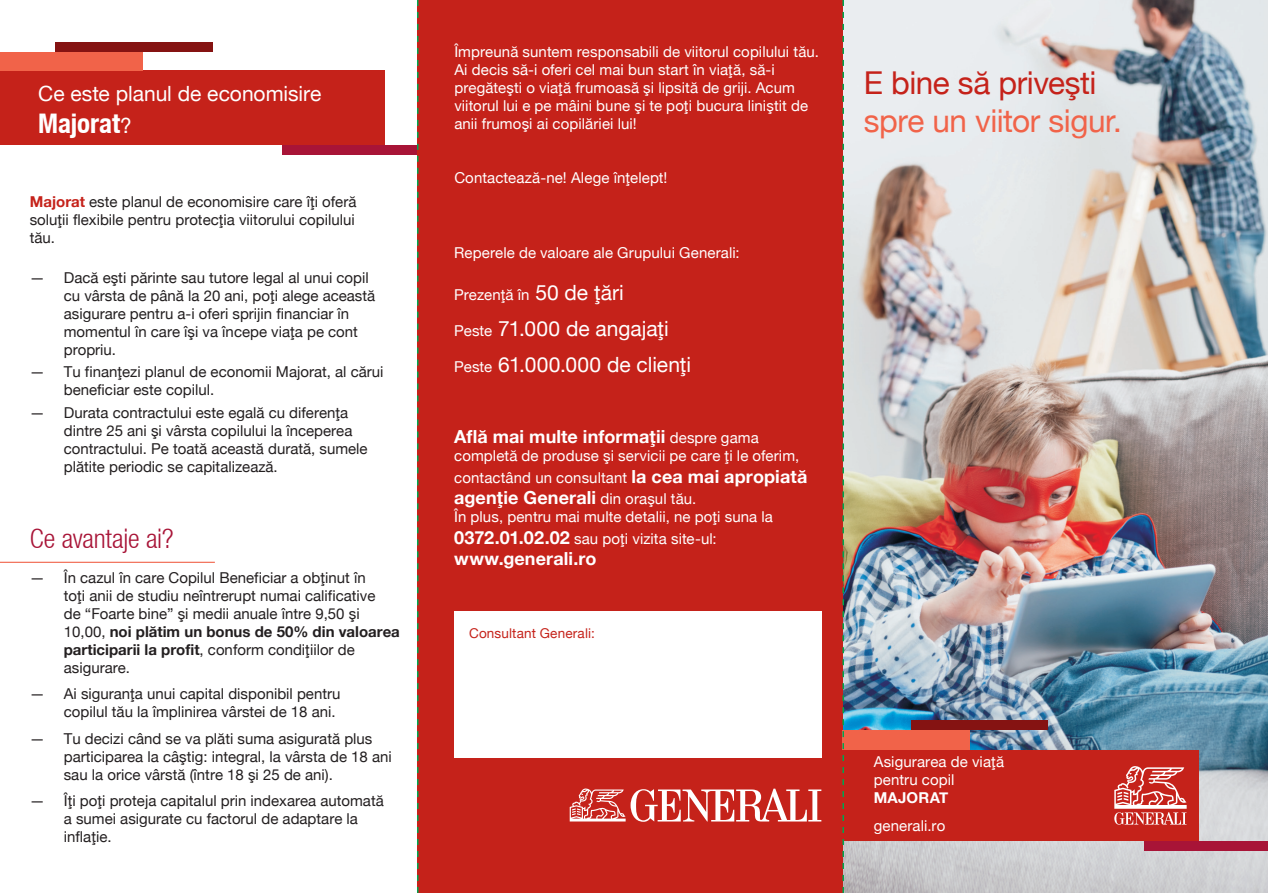
<style>
.page{position:relative;width:1268px;height:893px;background:#fff}
.page>*{position:absolute;margin:0;border:0;box-sizing:border-box;transform-origin:0 0}
.t1{font:31.5px "Helvetica Neue Rom";letter-spacing:-.015em;color:#f16349}
.t2{font:31.5px "Helvetica Neue Rom";letter-spacing:-.015em;color:#c5221a}
.Red_1__12_pt__reg{font:300 condensed 27px "Helvetica Neue";letter-spacing:-.01em;color:#a81437}
.t3{font:700 condensed 27px "Helvetica Neue";letter-spacing:-.005em;color:#fff}
.t4{font:21px "Helvetica Neue Rom";color:#fff}
.t5{font:700 18px "Helvetica Neue Rom";letter-spacing:.005em;color:#fff}
.body__10_pt__regular{font:15px/18px "Helvetica Neue Rom";color:#231f20}
.body__10_pt__regular-2{font:15px/18px "Helvetica Neue Rom";letter-spacing:.005em;color:#fff}
.t6{font:700 15px "Helvetica Neue Rom";letter-spacing:.01em;color:#fff}
.t7{font:13.5px "Helvetica Neue Rom";letter-spacing:.01em;color:#c5221a}
.s1{font-family:"Helvetica Neue Rom";font-weight:400;font-stretch:normal;font-size:21px}
.s2{font-weight:700;color:#c5221a}
.s3{font-weight:700}
.s4{font-size:21px}
.s5{font-size:15px}
.s6{font-weight:400;font-size:15px}
.s7{font-weight:700;font-size:18px}
</style>
<div class="page">
<img style="left:843px;top:0;width:424px;height:893px">
<div style="left:417px;top:0;width:425px;height:893px;background:#c5221a"></div>
<svg style="left:417px;top:0;width:1px;height:893px"></svg>
<div style="left:842px;top:750px;width:356px;height:91px;background:#c5221a"></div>
<div style="left:910px;top:720px;width:137px;height:10px;background:#851312"></div>
<div style="left:842px;top:730px;width:127px;height:20px;background:#f16349"></div>
<div style="left:1143px;top:841px;width:124px;height:9px;background:#a81437"></div>
<svg style="left:1114px;top:766px;width:72px;height:59px"></svg>
<svg style="left:842px;top:0;width:1px;height:893px"></svg>
<div style="left:0;top:71px;width:385px;height:74px;background:#c5221a"></div>
<div style="left:56px;top:43px;width:156px;height:9px;background:#851312"></div>
<div style="left:0;top:52px;width:143px;height:19px;background:#f16349"></div>
<div style="left:282px;top:145px;width:135px;height:9px;background:#a81437"></div>
<hr style="left:0;top:562px;width:215px;height:1px;background:#f16349">
<svg style="left:569px;top:788px;width:252px;height:34px"></svg>
<div style="left:454px;top:611px;width:367px;height:147px;background:#fff"></div>
<p class="t4" style="left:38px;top:81px;width:284px">Ce este planul de economisire</p>
<p class="t3" style="left:38px;top:107px;width:95px">Majorat<span class="s1">?</span></p>
<p class="body__10_pt__regular" style="left:30px;top:192px;width:328px"><span class="s2">Majorat</span> este planul de economisire care î]i ofer` solu]ii flexibile pentru protec]ia viitorului copilului</p>
<p class="body__10_pt__regular" style="left:30px;top:228px;width:27px">t`u.</p>
<p class="body__10_pt__regular" style="left:64px;top:269px;width:313px;text-indent:-34px">— Dac` e[ti p`rinte sau tutore legal al unui copil cu vârsta de pân` la 20 ani, po]i alege aceast` asigurare pentru a-i oferi sprijin financiar în momentul în care î[i va începe via]a pe cont propriu.</p>
<p class="body__10_pt__regular" style="left:64px;top:363px;width:321px;text-indent:-34px">— Tu finan]ezi planul de economii Majorat, al c`rui beneficiar este copilul.</p>
<p class="body__10_pt__regular" style="left:64px;top:403px;width:305px;text-indent:-34px">— Durata contractului este egal` cu diferen]a dintre 25 ani [i vârsta copilului la începerea contractului. Pe toat` aceast` durat`, sumele pl`tite periodic se capitalizeaz`.</p>
<p class="Red_1__12_pt__reg" style="left:30px;top:522px;width:145px">Ce avantaje ai?</p>
<p class="body__10_pt__regular" style="left:64px;top:568px;width:337px;text-indent:-34px">— |n cazul \n care Copilul Beneficiar a ob]inut \n<br>to]i anii de studiu ne\ntrerupt numai calificative<br>de “Foarte bine” [i medii anuale \ntre 9,50 [i 10,00, <span class="s3">noi pl`tim un bonus de 50% din valoarea participarii la profit</span>, conform condi]iilor de asigurare.</p>
<p class="body__10_pt__regular" style="left:64px;top:684px;width:278px;text-indent:-34px">— Ai siguran]a unui capital disponibil pentru copilul t`u la împlinirea vârstei de 18 ani.</p>
<p class="body__10_pt__regular" style="left:64px;top:729px;width:329px;text-indent:-34px">— Tu decizi când se va pl`ti suma asigurat` plus participarea la câ[tig: integral, la vârsta de 18 ani sau la orice vârst` (între 18 [i 25 de ani).</p>
<p class="body__10_pt__regular" style="left:64px;top:791px;width:321px;text-indent:-34px">— Î]i po]i proteja capitalul prin indexarea automat` a sumei asigurate cu factorul de adaptare la infla]ie.</p>
<p class="body__10_pt__regular-2" style="left:454px;top:42px;width:366px">Împreun` suntem responsabili de viitorul copilului t`u.</p>
<p class="body__10_pt__regular-2" style="left:454px;top:60px;width:355px">Ai decis s`-i oferi cel mai bun start în via]`, s`-i preg`te[ti o via]` frumoas` [i lipsit` de griji. Acum viitorul lui e pe mâini bune [i te po]i bucura lini[tit de anii frumo[i ai copil`riei lui!</p>
<p class="body__10_pt__regular-2" style="left:454px;top:168px;width:214px">Contacteaz`-ne! Alege în]elept!</p>
<p class="body__10_pt__regular-2" style="left:454px;top:244px;width:287px">Reperele de valoare ale Grupului Generali:</p>
<p class="body__10_pt__regular-2" style="left:454px;top:286px;width:171px">Prezen]` \n <span class="s4">50 de ]`ri</span></p>
<p class="t4" style="left:454px;top:316px;width:216px"><span class="s5">Peste</span> 71.000 de angaja]i</p>
<p class="t4" style="left:454px;top:352px;width:238px"><span class="s5">Peste</span> 61.000.000 de clien]i</p>
<p class="t5" style="left:454px;top:425px;width:306px">Afl` mai multe informa]ii <span class="s6">despre gama</span></p>
<p class="body__10_pt__regular-2" style="left:454px;top:445px;width:355px;line-height:21.6px">complet` de produse [i servicii pe care ]i le oferim, contact&lt;nd un consultant <span class="s7">la cea mai apropiat`</span></p>
<p class="t5" style="left:454px;top:487px;width:244px">agen]ie Generali <span class="s6">din ora[ul t`u.</span></p>
<p class="body__10_pt__regular-2" style="left:454px;top:506px;width:320px;line-height:21.6px">|n plus, pentru mai multe detalii, ne po]i suna la<br><span class="s7">0372.01.02.02</span> sau po]i vizita site-ul:</p>
<p class="t5" style="left:454px;top:548px;width:144px">www.generali.ro</p>
<p class="t7" style="left:469px;top:625px;width:127px">Consultant Generali:</p>
<p class="t2" style="left:863px;top:64px;width:234px">E bine s` prive[ti</p>
<p class="t1" style="left:863px;top:102px;width:259px">spre un viitor sigur.</p>
<p class="body__10_pt__regular-2" style="left:873px;top:753px;width:132px">Asigurarea de via]`</p>
<p class="body__10_pt__regular-2" style="left:873px;top:771px;width:82px">pentru copil</p>
<p class="t6" style="left:873px;top:789px;width:76px">MAJORAT</p>
<p class="body__10_pt__regular-2" style="left:873px;top:817px;width:73px">generali.ro</p>
</div>
